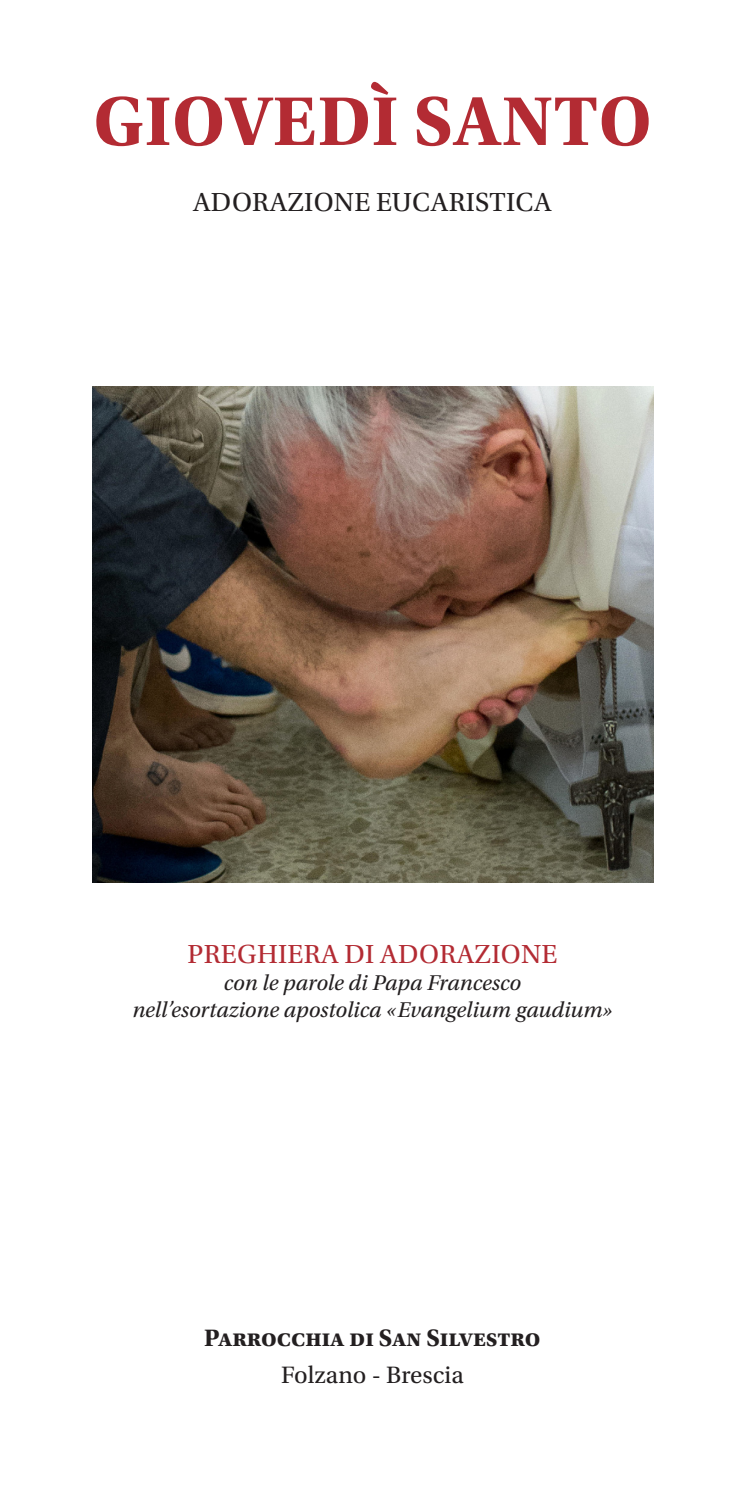
<style>
.page{position:relative;width:745px;height:1489px;background:#fff}
.page>*{position:absolute;margin:0;border:0;box-sizing:border-box;transform-origin:0 0}
.t1{font:700 72.5px "Utopia Std";letter-spacing:.01em;color:#b32b33}
.t2{font:27.5px "Utopia Std";letter-spacing:.01em;color:#231f20}
.Testo{font:27.5px "Utopia Std";letter-spacing:.01em;color:#b32b33}
.t3{font:700 25px "Utopia Std";color:#231f20}
.t4{font:25px "Utopia Std";color:#231f20}
.Testo-2{font:italic 22.5px "Utopia Std";color:#231f20}
</style>
<div class="page">
<img style="left:92px;top:386px;width:561px;height:496px">
<p class="t1" style="left:93px;top:79px;width:559px">GIOVEDÌ SANTO</p>
<p class="t2" style="left:193px;top:187px;width:360px">ADORAZIONE EUCARISTICA</p>
<p class="Testo" style="left:187px;top:939px;width:371px">PREGHIERA DI ADORAZIONE</p>
<p class="Testo-2" style="left:224px;top:970px;width:298px">con le parole di Papa Francesco</p>
<p class="Testo-2" style="left:132px;top:997px;width:481px">nell’esortazione apostolica «Evangelium gaudium»</p>
<p class="t3" style="left:204px;top:1323px;width:337px">Parrocchia di San Silvestro</p>
<p class="t4" style="left:281px;top:1361px;width:184px">Folzano - Brescia</p>
</div>
